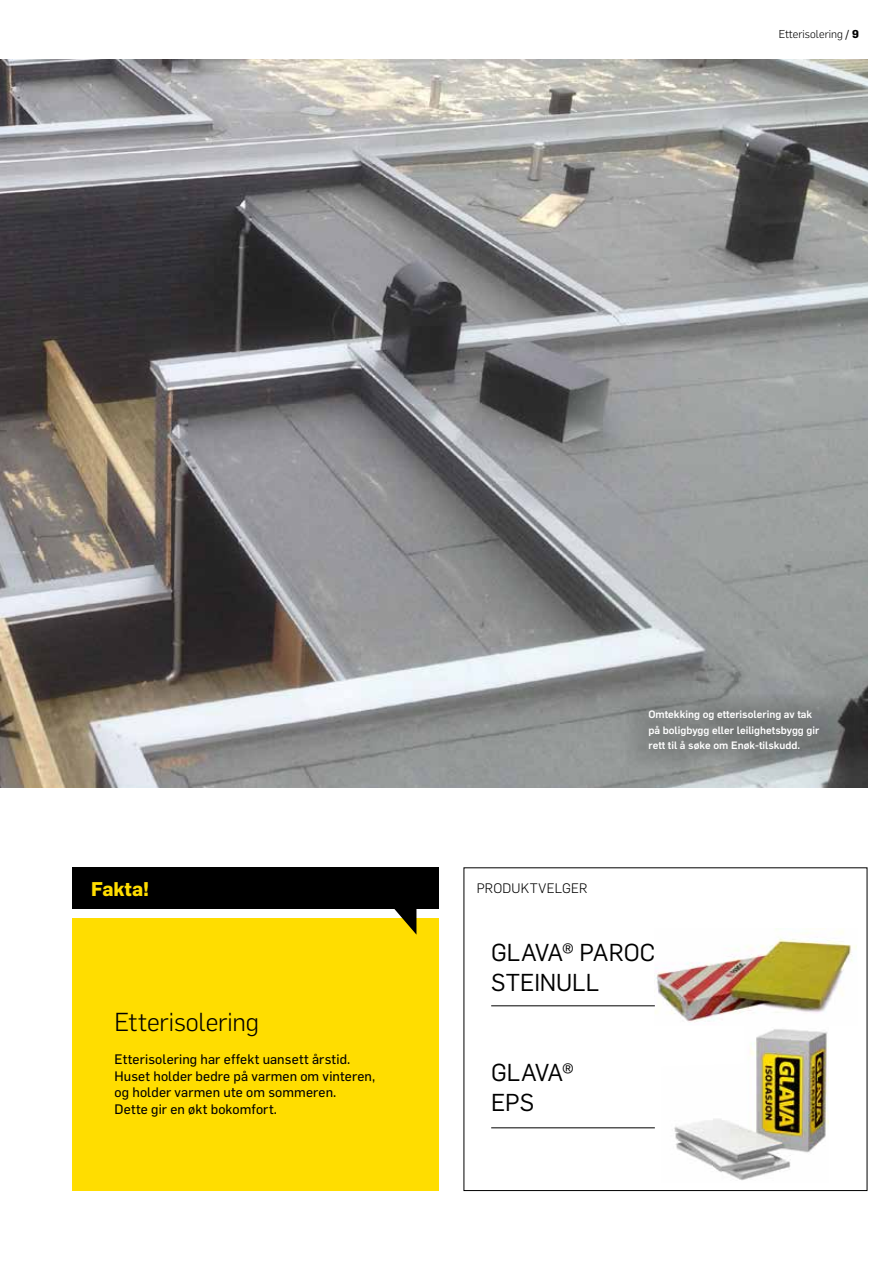
<style>
.page{position:relative;width:893px;height:1263px;background:#fff}
.page>*{position:absolute;margin:0;border:0;box-sizing:border-box;transform-origin:0 0}
.t1{font:300 25.5px "Flama";letter-spacing:-.005em;color:#000}
.t2{font:24px/30px "Flama";letter-spacing:-.005em;color:#000}
.t3{font:700 19.5px "Flama";letter-spacing:-.005em;color:#fd0}
.t4{font:13.5px/16.5px "Flama Basic";letter-spacing:.01em;color:#000}
.t5{font:300 13.5px "Flama";letter-spacing:.015em;color:#000}
.t6{font:300 11.25px "Flama";color:#000}
.t7{font:500 10.5px/15px "Flama";color:#fff}
.s1{font-family:"Flama Basic";font-weight:400}
.s2{font-weight:700}
</style>
<div class="page">
<div style="left:72px;top:918px;width:366px;height:273px;background:#fd0"></div>
<div style="left:72px;top:867px;width:366px;height:41px;background:#000"></div>
<svg style="left:387px;top:908px;width:29px;height:26px"></svg>
<img style="left:0;top:60px;width:867px;height:727px">
<hr style="left:491px;top:1005px;width:164px;height:1px;background:#000">
<hr style="left:491px;top:1127px;width:164px;height:1px;background:#000">
<img style="left:619px;top:928px;width:238px;height:201px">
<img style="left:661px;top:1027px;width:168px;height:153px">
<svg style="left:625px;top:694px;width:232px;height:75px;background:#7e8181"></svg>
<p class="t6" style="left:779px;top:26px;width:82px">Etterisolering <span class="s1">/</span> <span class="s2">9</span></p>
<h3 class="t3" style="left:91px;top:874px;width:59px">Fakta!</h3>
<h1 class="t1" style="left:115px;top:1005px;width:146px">Etterisolering</h1>
<p class="t4" style="left:115px;top:1050px;width:262px">Etterisolering har effekt uansett årstid.<br>Huset holder bedre på varmen om vinteren, og holder varmen ute om sommeren.<br>Dette gir en økt bokomfort.</p>
<p class="t5" style="left:477px;top:879px;width:112px">PRODUKTVELGER</p>
<p class="t7" style="left:648px;top:706px;width:172px">Omtekking og etterisolering av tak på boligbygg eller leilighetsbygg gir rett til å søke om Enøk-tilskudd.</p>
<h2 class="t2" style="left:491px;top:935px;width:165px">GLAVA® PAROC<br>STEINULL</h2>
<h2 class="t2" style="left:491px;top:1055px;width:84px">GLAVA®<br>EPS</h2>
</div>
